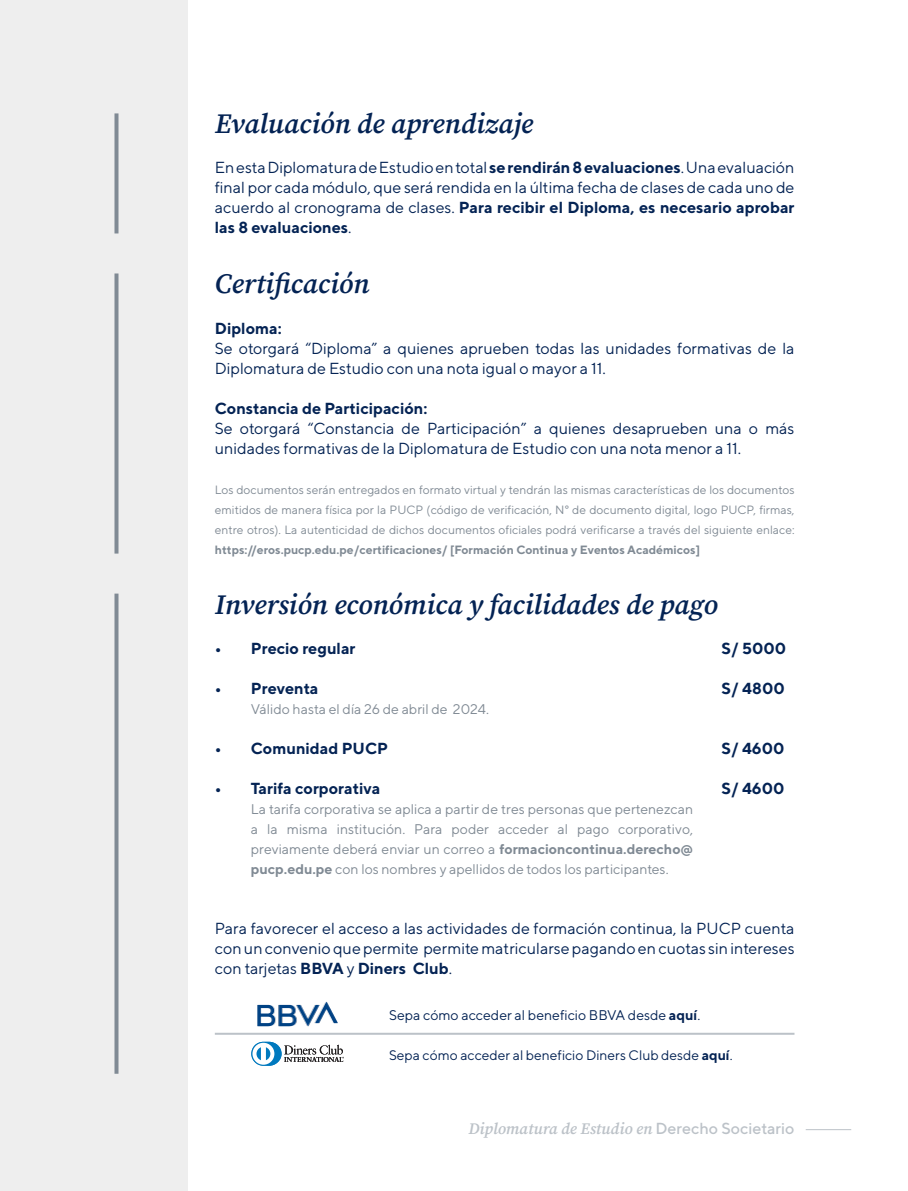
<style>
.page{position:relative;width:908px;height:1191px;background:#fff}
.page>*{position:absolute;margin:0;border:0;box-sizing:border-box;transform-origin:0 0}
.t1{font:italic 600 28px "Source Serif Pro";color:#042354}
.t2{font:16px/20px "TT Norms";color:#042354;text-align:justify}
.t3{font:700 16px "TT Norms";color:#042354}
.t4{font:italic 600 16px "Source Serif Pro";color:#bcc2c8}
.t5{font:14px/20px "TT Norms";color:#808a94;text-align:justify}
.t6{font:14px "TT Norms";color:#042354}
.t7{font:13.8px "TT Norms";color:#042354}
.t8{font:12px/20px "TT Norms";color:#808a94;text-align:justify}
.t9{font:700 12px "TT Norms";color:#808a94}
.s1{font-weight:700}
.s2{font-family:"TT Norms";font-weight:500;font-style:normal}
</style>
<div class="page">
<div style="left:0;top:0;width:187px;height:1191px;background:#eee"></div>
<hr style="left:805px;top:1129px;width:45px;height:1px;background:#bcc2c8">
<svg style="left:114px;top:113px;width:4px;height:120px"></svg>
<svg style="left:114px;top:273px;width:4px;height:280px"></svg>
<svg style="left:114px;top:593px;width:4px;height:480px;background:#8d969f"></svg>
<hr style="left:215px;top:1032px;width:579px;height:2px;background:#bcc2c8">
<img style="left:258px;top:1001px;width:79px;height:25px">
<div style="left:251px;top:1041px;width:30px;height:24px;background:#0079be;border-radius:12px"></div>
<svg style="left:252px;top:1042px;width:22px;height:22px"></svg>
<svg style="left:284px;top:1044px;width:60px;height:18px"></svg>
<h1 class="t1" style="left:215px;top:105px;width:319px">Evaluación de aprendizaje</h1>
<p class="t2" style="left:215px;top:157px;width:581px">En esta Diplomatura de Estudio en total <span class="s1">se rendirán 8 evaluaciones</span>. Una evaluación final por cada módulo, que será rendida en la última fecha de clases de cada uno de acuerdo al cronograma de clases. <span class="s1">Para recibir el Diploma, es necesario aprobar las 8 evaluaciones</span>.</p>
<h1 class="t1" style="left:215px;top:265px;width:156px">Certificación</h1>
<p class="t3" style="left:215px;top:318px;width:68px">Diploma:</p>
<p class="t2" style="left:215px;top:337px;width:581px">Se otorgará “Diploma” a quienes aprueben todas las unidades formativas de la<br>Diplomatura de Estudio con una nota igual o mayor a 11.</p>
<p class="t3" style="left:215px;top:398px;width:214px">Constancia de Participación:</p>
<p class="t2" style="left:215px;top:417px;width:581px">Se otorgará “Constancia de Participación” a quienes desaprueben una o más unidades formativas de la Diplomatura de Estudio con una nota menor a 11.</p>
<p class="t8" style="left:215px;top:479px;width:581px">Los documentos serán entregados en formato virtual y tendrán las mismas características de los documentos emitidos de manera física por la PUCP (código de verificación, N° de documento digital, logo PUCP, firmas, entre otros). La autenticidad de dichos documentos oficiales podrá verificarse a través del siguiente enlace:</p>
<p class="t9" style="left:215px;top:542px;width:486px">https://eros.pucp.edu.pe/certificaciones/ [Formación Continua y Eventos Académicos]</p>
<h1 class="t1" style="left:215px;top:585px;width:504px">Inversión económica y facilidades de pago</h1>
<p class="t3" style="left:215px;top:638px;width:142px">• Precio regular</p>
<p class="t3" style="left:215px;top:678px;width:105px">• Preventa</p>
<p class="t5" style="left:251px;top:698px;width:239px">Válido hasta el día 26 de abril de 2024.</p>
<p class="t3" style="left:215px;top:738px;width:175px">• Comunidad PUCP</p>
<p class="t3" style="left:215px;top:778px;width:167px">• Tarifa corporativa</p>
<p class="t5" style="left:251px;top:798px;width:443px">La tarifa corporativa se aplica a partir de tres personas que pertenezcan a la misma institución. Para poder acceder al pago corporativo, previamente deberá enviar un correo a <span class="s1">formacioncontinua.derecho@ pucp.edu.pe</span> con los nombres y apellidos de todos los participantes.</p>
<p class="t3" style="left:721px;top:638px;width:66px">S/ 5000</p>
<p class="t3" style="left:721px;top:678px;width:65px">S/ 4800</p>
<p class="t3" style="left:721px;top:738px;width:64px">S/ 4600</p>
<p class="t3" style="left:721px;top:778px;width:64px">S/ 4600</p>
<p class="t2" style="left:215px;top:917px;width:581px">Para favorecer el acceso a las actividades de formación continua, la PUCP cuenta con un convenio que permite permite matricularse pagando en cuotas sin intereses con tarjetas <span class="s1">BBVA</span> y <span class="s1">Diners Club</span>.</p>
<p class="t6" style="left:389px;top:1007px;width:312px">Sepa cómo acceder al beneficio BBVA desde <span class="s1">aquí</span>.</p>
<p class="t7" style="left:389px;top:1047px;width:345px">Sepa cómo acceder al beneficio Diners Club desde <span class="s1">aquí</span>.</p>
<p class="t4" style="left:468px;top:1117px;width:327px">Diplomatura de Estudio en <span class="s2">Derecho Societario</span></p>
</div>
